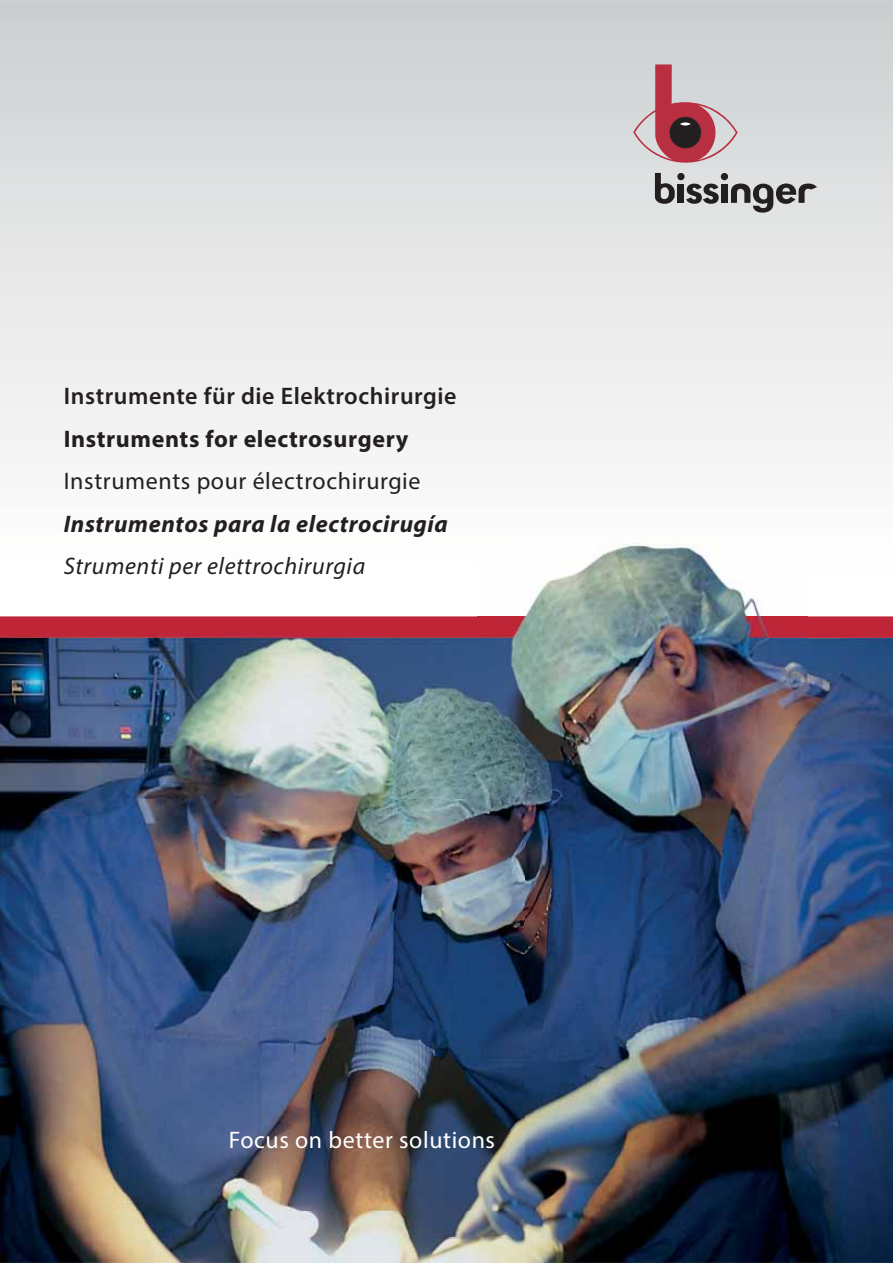
<style>
.page{position:relative;width:893px;height:1263px;background:#fff}
.page>*{position:absolute;margin:0;border:0;box-sizing:border-box;transform-origin:0 0}
.t1{font:600 24px "Myriad Pro";letter-spacing:.025em;color:#231f20}
.t2{font:italic 700 24px "Myriad Pro";letter-spacing:.025em;color:#231f20}
.t3{font:24px "Myriad Pro";letter-spacing:.025em;color:#231f20}
.t4{font:700 24px "Myriad Pro";letter-spacing:.025em;color:#231f20}
.t5{font:italic 24px "Myriad Pro";letter-spacing:.025em;color:#231f20}
.t6{font:24px "Myriad Pro";letter-spacing:.025em;color:#fff}
</style>
<div class="page">
<svg style="left:0;top:0;width:893px;height:447px"></svg>
<img style="left:841px;top:638px;width:52px;height:625px">
<img style="left:0;top:638px;width:525px;height:625px">
<img style="left:788px;top:638px;width:53px;height:625px">
<img style="left:525px;top:667px;width:263px;height:596px">
<img style="left:0;top:616px;width:478px;height:1px">
<img style="left:807px;top:616px;width:86px;height:1px">
<div style="left:0;top:617px;width:893px;height:21px;background:#be2537"></div>
<svg style="left:633px;top:64px;width:184px;height:149px;background:#c1b2b5"></svg>
<img style="left:478px;top:546px;width:329px;height:121px">
<p class="t1" style="left:64px;top:387px;width:394px">Instrumente für die Elektrochirurgie</p>
<p class="t4" style="left:64px;top:429px;width:346px">Instruments for electrosurgery</p>
<p class="t3" style="left:64px;top:467px;width:358px">Instruments pour électrochirurgie</p>
<p class="t2" style="left:64px;top:514px;width:386px">Instrumentos para la electrocirugía</p>
<p class="t5" style="left:64px;top:557px;width:303px">Strumenti per elettrochirurgia</p>
<p class="t6" style="left:229px;top:1126px;width:268px">Focus on better solutions</p>
</div>
